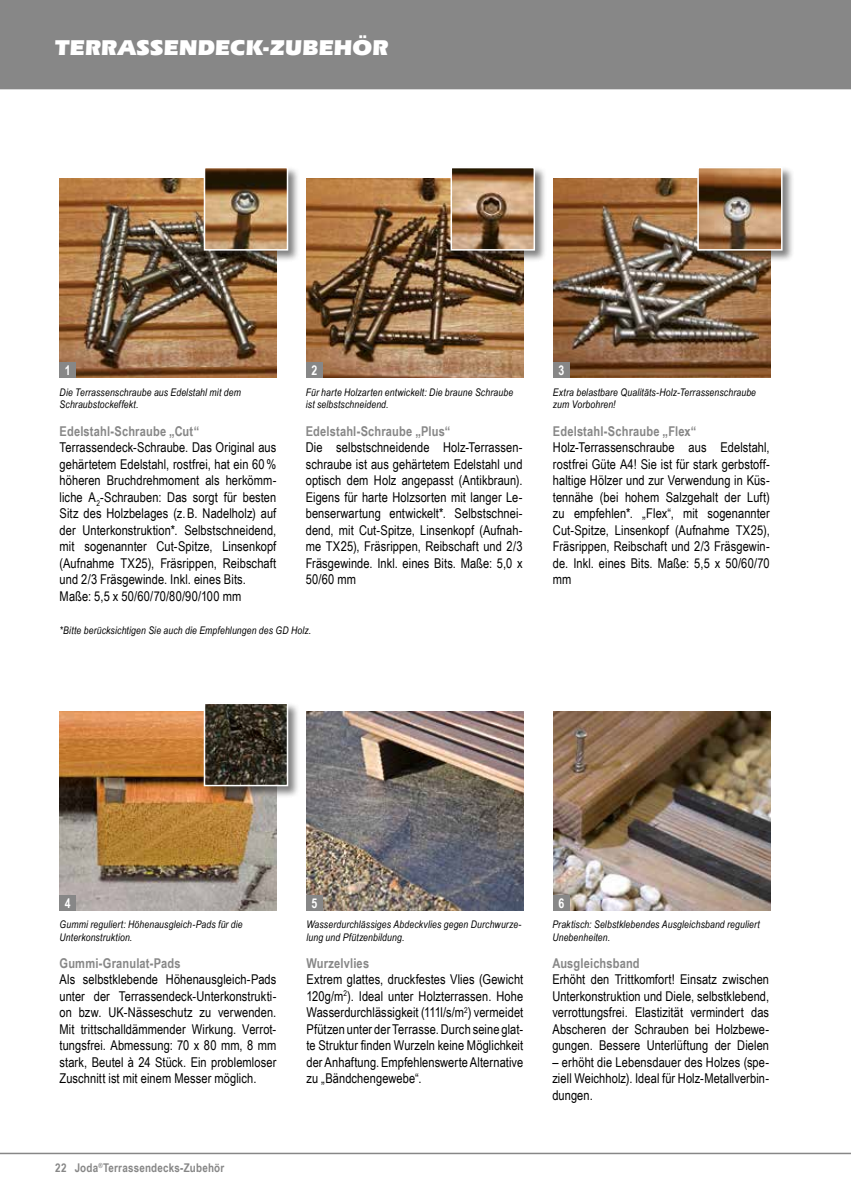
<style>
.page{position:relative;width:851px;height:1191px;background:#fff}
.page>*{position:absolute;margin:0;border:0;box-sizing:border-box;transform-origin:0 0}
.t1{font:900 22.5px "Eras IT Cby BT";letter-spacing:.015em;color:#fff}
.t2{font:13.5px/16.5px "Arial Narrow";letter-spacing:.005em;color:#000;text-align:justify}
.t3{font:700 13.5px "Arial Narrow";letter-spacing:.01em;color:#878787}
.t4{font:700 13.5px "Arial Narrow";color:#fff;scale:.95 1}
.t5{font:700 12px "Arial Narrow";letter-spacing:.015em;color:#878787}
.t6{font:italic 10.5px/12.6px "Arial Narrow";letter-spacing:.015em;color:#000}
</style>
<div class="page">
<div style="left:0;top:0;width:850px;height:89px;background:#878787"></div>
<hr style="left:0;top:1152px;width:850px;height:2px;background:#878787">
<hr style="left:850px;top:413px;width:1px;height:268px;background:#878787">
<img style="left:60px;top:179px;width:216px;height:199px">
<div style="left:60px;top:362px;width:16px;height:16px;background:#878787"></div>
<img style="left:306px;top:179px;width:217px;height:199px">
<div style="left:306px;top:362px;width:16px;height:16px;background:#878787"></div>
<img style="left:553px;top:179px;width:217px;height:199px">
<div style="left:553px;top:362px;width:16px;height:16px;background:#878787"></div>
<img style="left:306px;top:711px;width:217px;height:199px">
<div style="left:306px;top:894px;width:16px;height:16px;background:#878787"></div>
<img style="left:60px;top:711px;width:216px;height:199px">
<div style="left:203px;top:701px;width:97px;height:97px;background:#000;opacity:.5"></div>
<svg style="left:203px;top:702px;width:86px;height:85px;background:#474136"></svg>
<div style="left:203px;top:166px;width:97px;height:97px;background:#000;opacity:.5"></div>
<img style="left:203px;top:166px;width:86px;height:85px">
<div style="left:449px;top:166px;width:98px;height:97px;background:#000;opacity:.5"></div>
<img style="left:449px;top:166px;width:86px;height:85px">
<div style="left:696px;top:166px;width:98px;height:97px;background:#000;opacity:.5"></div>
<img style="left:696px;top:166px;width:87px;height:85px">
<div style="left:60px;top:894px;width:16px;height:16px;background:#878787"></div>
<img style="left:553px;top:711px;width:217px;height:199px">
<div style="left:553px;top:894px;width:16px;height:16px;background:#878787"></div>
<h1 class="t1" style="left:55px;top:34px;width:334px">TERRASSENDECK-ZUBEHÖR</h1>
<p class="t4" style="left:65px;top:360px;width:8px">1</p>
<p class="t4" style="left:311px;top:360px;width:8px">2</p>
<p class="t4" style="left:558px;top:360px;width:8px">3</p>
<p class="t6" style="left:60px;top:385px;width:183px">Die Terrassenschraube aus Edelstahl mit dem<br>Schraubstockeffekt.</p>
<p class="t6" style="left:306px;top:385px;width:209px">Für harte Holzarten entwickelt: Die braune Schraube ist selbstschneidend.</p>
<p class="t6" style="left:553px;top:385px;width:205px">Extra belastbare Qualitäts-Holz-Terrassenschraube zum Vorbohren!</p>
<p class="t3" style="left:60px;top:421px;width:141px">Edelstahl-Schraube „Cut“</p>
<p class="t2" style="left:60px;top:439px;width:218px;text-align:left">Terrassendeck-Schraube. Das Original aus gehärtetem Edelstahl, rostfrei, hat ein 60% höheren Bruchdrehmoment als herkömm&shy;liche A<sub>2</sub>-Schrauben: Das sorgt für besten Sitz des Holzbelages (z.B. Nadelholz) auf der Unterkonstruktion*. Selbstschneidend, mit sogenannter Cut-Spitze, Linsenkopf (Aufnahme TX25), Fräsrippen, Reibschaft und 2/3 Fräsgewinde. Inkl. eines Bits.<br>Maße: 5,5 x 50/60/70/80/90/100 mm</p>
<p class="t3" style="left:306px;top:421px;width:146px">Edelstahl-Schraube „Plus“</p>
<p class="t2" style="left:306px;top:439px;width:218px">Die selbstschneidende Holz-Terrassen&shy;schraube ist aus gehärtetem Edelstahl und optisch dem Holz angepasst (Antikbraun).<br>Eigens für harte Holzsorten mit langer Le&shy;benserwartung entwickelt*. Selbstschnei&shy;dend, mit Cut-Spitze, Linsenkopf (Aufnah&shy;me TX25), Fräsrippen, Reibschaft und 2/3<br>Fräsgewinde. Inkl. eines Bits. Maße: 5,0 x 50/60 mm</p>
<p class="t3" style="left:553px;top:421px;width:145px">Edelstahl-Schraube „Flex“</p>
<p class="t2" style="left:553px;top:439px;width:218px">Holz-Terrassenschraube aus Edelstahl, rostfrei Güte A4! Sie ist für stark gerbstoff&shy;haltige Hölzer und zur Verwendung in Küs&shy;tennähe (bei hohem Salzgehalt der Luft) zu empfehlen*. „Flex“, mit sogenannter Cut-Spitze, Linsenkopf (Aufnahme TX25), Fräsrippen, Reibschaft und 2/3 Fräsgewin&shy;de. Inkl. eines Bits. Maße: 5,5 x 50/60/70 mm</p>
<p class="t6" style="left:60px;top:624px;width:253px">*Bitte berücksichtigen Sie auch die Empfehlungen des GD Holz.</p>
<p class="t4" style="left:65px;top:892px;width:8px">4</p>
<p class="t4" style="left:311px;top:892px;width:8px">5</p>
<p class="t4" style="left:558px;top:892px;width:8px">6</p>
<p class="t6" style="left:60px;top:918px;width:185px">Gummi reguliert: Höhenausgleich-Pads für die<br>Unterkonstruktion.</p>
<p class="t6" style="left:306px;top:918px;width:216px">Wasserdurchlässiges Abdeckvlies gegen Durchwurze&shy;lung und Pfützenbildung.</p>
<p class="t6" style="left:552px;top:918px;width:209px">Praktisch: Selbstklebendes Ausgleichsband reguliert<br>Unebenheiten.</p>
<p class="t3" style="left:60px;top:952px;width:123px">Gummi-Granulat-Pads</p>
<p class="t2" style="left:60px;top:970px;width:218px">Als selbstklebende Höhenausgleich-Pads unter der Terrassendeck-Unterkonstrukti&shy;on bzw. UK-Nässeschutz zu verwenden.<br>Mit trittschalldämmender Wirkung. Verrot&shy;tungsfrei. Abmessung: 70 x 80 mm, 8 mm stark, Beutel à 24 Stück. Ein problemloser Zuschnitt ist mit einem Messer möglich.</p>
<p class="t3" style="left:306px;top:952px;width:64px">Wurzelvlies</p>
<p class="t2" style="left:306px;top:970px;width:218px">Extrem glattes, druckfestes Vlies (Gewicht 120g/m<sup>2</sup>). Ideal unter Holzterrassen. Hohe Wasserdurchlässigkeit (111l/s/m<sup>2</sup>) vermeidet Pfützen unter der Terrasse. Durch seine glat&shy;te Struktur finden Wurzeln keine Möglichkeit der Anhaftung. Empfehlenswerte Alternative zu „Bändchengewebe“.</p>
<p class="t3" style="left:552px;top:952px;width:89px">Ausgleichsband</p>
<p class="t2" style="left:552px;top:970px;width:218px">Erhöht den Trittkomfort! Einsatz zwischen Unterkonstruktion und Diele, selbstklebend, verrottungsfrei. Elastizität vermindert das Abscheren der Schrauben bei Holzbewe&shy;gungen. Bessere Unterlüftung der Dielen</p>
<p class="t2" style="left:552px;top:1053px;width:218px">– erhöht die Lebensdauer des Holzes (spe&shy;ziell Weichholz). Ideal für Holz-Metallverbin&shy;dungen.</p>
<p class="t5" style="left:55px;top:1158px;width:170px">22 Joda<sup>®</sup>Terrassendecks-Zubehör</p>
</div>
